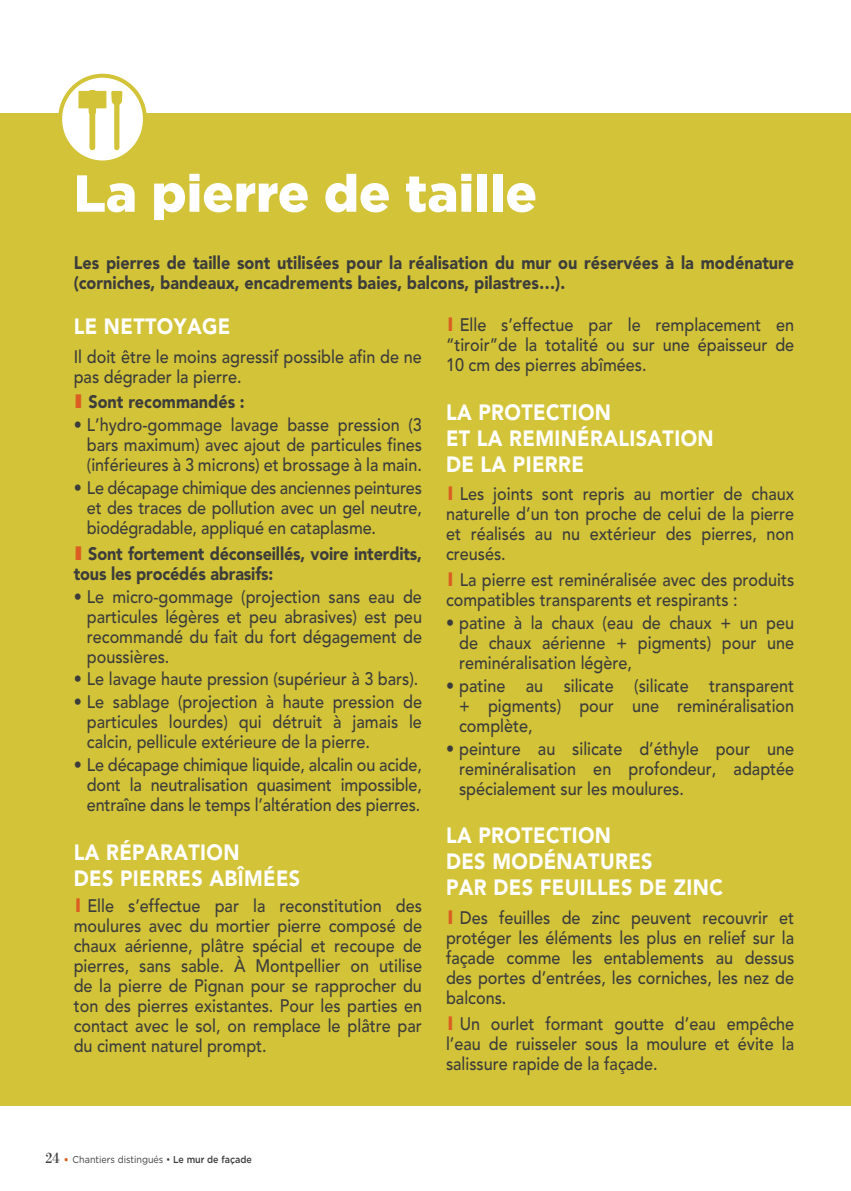
<style>
.page{position:relative;width:851px;height:1191px;background:#fff}
.page>*{position:absolute;margin:0;border:0;box-sizing:border-box;transform-origin:0 0}
.t1{font:900 52px "Gotham";color:#fff}
.t2{font:22px/26px "Avenir Black 3";letter-spacing:.02em;color:#fff;scale:.9 1}
.t3{font:500 18px/20px "Avenir";color:#3c3c3b;text-align:justify;scale:.9 1}
.t4{font:18px/20px "Avenir Black 3";color:#3c3c3b;scale:.9 1}
.t5{font:10px "Gotham";color:#3c3c3b;scale:.9 1}
.s1{color:#dc5d22}
.s2{font-family:"Bodoni";font-size:16px}
.s3{font-family:"Bodoni";color:#dc5d22}
.s4{font-weight:500}
</style>
<div class="page">
<div style="left:0;top:113px;width:850px;height:993px;background:#d2c339"></div>
<div style="left:60px;top:76px;width:85px;height:86px;background:#fff;border-radius:50%"></div>
<svg style="left:78px;top:90px;width:44px;height:60px"></svg>
<div style="left:89px;top:104px;width:7px;height:11px;background:#d2c339;border-radius:4px"></div>
<div style="left:58px;top:74px;width:89px;height:90px;border:4px solid #d2c339;border-radius:50%"></div>
<h1 class="t1" style="left:74px;top:157px;width:464px">La pierre de taille</h1>
<p class="t4" style="left:74px;top:252px;width:801px">Les pierres de taille sont utilisées pour la réalisation du mur ou réservées à la modénature (corniches, bandeaux, encadrements baies, balcons, pilastres…).</p>
<p class="t2" style="left:74px;top:313px;width:175px">LE NETTOYAGE</p>
<p class="t3" style="left:74px;top:347px;width:388px">Il doit être le moins agressif possible afin de ne pas dégrader la pierre.</p>
<p class="t4" style="left:74px;top:392px;width:191px"><span class="s1">l</span> Sont recommandés :</p>
<p class="t3" style="left:87px;top:415px;width:374px;text-indent:-13px">• L’hydro-gommage lavage basse pression (3 bars maximum) avec ajout de particules fines (inférieures à 3 microns) et brossage à la main.</p>
<p class="t3" style="left:87px;top:478px;width:374px;text-indent:-13px">• Le décapage chimique des anciennes peintures et des traces de pollution avec un gel neutre, biodégradable, appliqué en cataplasme.</p>
<p class="t4" style="left:74px;top:543px;width:388px"><span class="s1">l</span> Sont fortement déconseillés, voire interdits, tous les procédés abrasifs:</p>
<p class="t3" style="left:87px;top:587px;width:374px;text-indent:-13px">• Le micro-gommage (projection sans eau de particules légères et peu abrasives) est peu recommandé du fait du fort dégagement de poussières.</p>
<p class="t3" style="left:74px;top:669px;width:384px">• Le lavage haute pression (supérieur à 3 bars).</p>
<p class="t3" style="left:87px;top:692px;width:374px;text-indent:-13px">• Le sablage (projection à haute pression de particules lourdes) qui détruit à jamais le calcin, pellicule extérieure de la pierre.</p>
<p class="t3" style="left:87px;top:755px;width:374px;text-indent:-13px">• Le décapage chimique liquide, alcalin ou acide, dont la neutralisation quasiment impossible, entraîne dans le temps l’altération des pierres.</p>
<p class="t2" style="left:74px;top:839px;width:253px">LA RÉPARATION<br>DES PIERRES ABÎMÉES</p>
<p class="t3" style="left:74px;top:895px;width:388px"><span class="s1">l</span> Elle s’effectue par la reconstitution des moulures avec du mortier pierre composé de chaux aérienne, plâtre spécial et recoupe de pierres, sans sable. À Montpellier on utilise de la pierre de Pignan pour se rapprocher du ton des pierres existantes. Pour les parties en contact avec le sol, on remplace le plâtre par du ciment naturel prompt.</p>
<p class="t3" style="left:446px;top:315px;width:388px"><span class="s1">l</span> Elle s’effectue par le remplacement en “tiroir”de la totalité ou sur une épaisseur de 10 cm des pierres abîmées.</p>
<p class="t2" style="left:446px;top:399px;width:299px">LA PROTECTION<br>ET LA REMINÉRALISATION<br>DE LA PIERRE</p>
<p class="t3" style="left:446px;top:484px;width:388px"><span class="s1">l</span> Les joints sont repris au mortier de chaux naturelle d’un ton proche de celui de la pierre et réalisés au nu extérieur des pierres, non creusés.</p>
<p class="t3" style="left:446px;top:570px;width:388px"><span class="s1">l</span> La pierre est reminéralisée avec des produits compatibles transparents et respirants :</p>
<p class="t3" style="left:459px;top:613px;width:374px;text-indent:-13px">• patine à la chaux (eau de chaux + un peu de chaux aérienne + pigments) pour une reminéralisation légère,</p>
<p class="t3" style="left:459px;top:676px;width:374px;text-indent:-13px">• patine au silicate (silicate transparent + pigments) pour une reminéralisation complète,</p>
<p class="t3" style="left:459px;top:739px;width:374px;text-indent:-13px">• peinture au silicate d’éthyle pour une reminéralisation en profondeur, adaptée spécialement sur les moulures.</p>
<p class="t2" style="left:446px;top:822px;width:309px">LA PROTECTION<br>DES MODÉNATURES<br>PAR DES FEUILLES DE ZINC</p>
<p class="t3" style="left:446px;top:908px;width:388px"><span class="s1">l</span> Des feuilles de zinc peuvent recouvrir et protéger les éléments les plus en relief sur la façade comme les entablements au dessus des portes d’entrées, les corniches, les nez de balcons.</p>
<p class="t3" style="left:446px;top:1013px;width:388px"><span class="s1">l</span> Un ourlet formant goutte d’eau empêche l’eau de ruisseler sous la moulure et évite la salissure rapide de la façade.</p>
<p class="t5" style="left:45px;top:1153px;width:231px"><span class="s2">24</span> <span class="s3">•</span> Chantiers distingués • <span class="s4">Le mur de façade</span></p>
</div>
